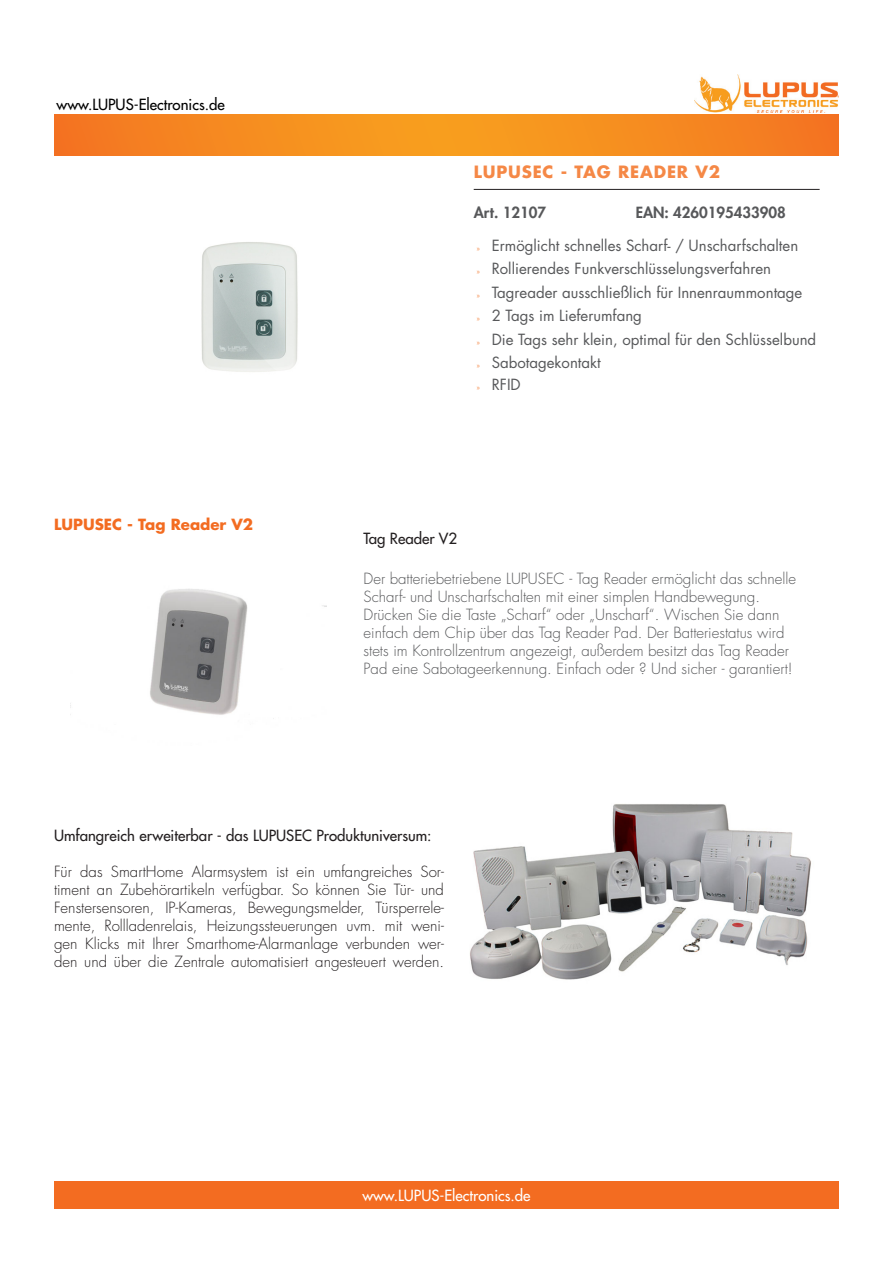
<style>
.page{position:relative;width:893px;height:1263px;background:#fff}
.page>*{position:absolute;margin:0;border:0;box-sizing:border-box;transform-origin:0 0}
._01-Produkt_Überschr{font:700 16.5px "Futura Std";letter-spacing:.05em;color:#f58846}
._01-Produkt_-_Beschr{font:300 15px/18px "Futura Std";color:#57585a}
.t1{font:300 15px/18px "Futura Std";color:#231f20;text-align:justify}
._01-Produkt_-_Featur{font:15px "Futura Std";color:#57585a}
.t2{font:500 15px "Futura Std";color:#231f20}
._01-Produkt_-_Beschr-2{font:800 15px "Futura Std";color:#57585a}
.Fußnote{font:500 15px "Futura Std";color:#fff}
.Fußnote-2{font:500 15px "Futura Std";color:#000}
.t3{font:700 15px "Futura Std";color:#f36c21}
.s1{font-family:"Myriad Pro";font-size:7.5px;color:#f58846}
</style>
<div class="page">
<svg style="left:54px;top:115px;width:785px;height:41px"></svg>
<div style="left:54px;top:1181px;width:785px;height:28px;background:#f36c21"></div>
<hr style="left:474px;top:189px;width:346px;height:1px;background:#231f20">
<img style="left:694px;top:74px;width:145px;height:38px">
<img style="left:470px;top:804px;width:341px;height:176px">
<img style="left:201px;top:242px;width:97px;height:130px">
<img style="left:70px;top:589px;width:256px;height:130px">
<p class="Fußnote-2" style="left:57px;top:95px;width:170px">www.LUPUS-Electronics.de</p>
<p class="t3" style="left:54px;top:515px;width:201px">LUPUSEC - Tag Reader V2</p>
<p class="_01-Produkt_Überschr" style="left:474px;top:161px;width:248px">LUPUSEC - TAG READER V2</p>
<p class="_01-Produkt_-_Beschr-2" style="left:474px;top:203px;width:74px">Art. 12107</p>
<p class="_01-Produkt_-_Beschr-2" style="left:636px;top:203px;width:152px">EAN: 4260195433908</p>
<p class="_01-Produkt_-_Featur" style="left:477px;top:236px;width:323px"><span class="s1">»</span> Ermöglicht schnelles Scharf- / Unscharfschalten</p>
<p class="_01-Produkt_-_Featur" style="left:477px;top:259px;width:296px"><span class="s1">»</span> Rollierendes Funkverschlüsselungsverfahren</p>
<p class="_01-Produkt_-_Featur" style="left:477px;top:283px;width:327px"><span class="s1">»</span> Tagreader ausschließlich für Innenraummontage</p>
<p class="_01-Produkt_-_Featur" style="left:477px;top:306px;width:167px"><span class="s1">»</span> 2 Tags im Lieferumfang</p>
<p class="_01-Produkt_-_Featur" style="left:477px;top:330px;width:341px"><span class="s1">»</span> Die Tags sehr klein, optimal für den Schlüsselbund</p>
<p class="_01-Produkt_-_Featur" style="left:477px;top:353px;width:126px"><span class="s1">»</span> Sabotagekontakt</p>
<p class="_01-Produkt_-_Featur" style="left:477px;top:375px;width:46px"><span class="s1">»</span> RFID</p>
<p class="t2" style="left:364px;top:529px;width:95px">Tag Reader V2</p>
<p class="_01-Produkt_-_Beschr" style="left:364px;top:570px;width:434px">Der batteriebetriebene LUPUSEC - Tag Reader ermöglicht das schnelle Scharf- und Unscharfschalten mit einer simplen Handbewegung.<br>Drücken Sie die Taste „Scharf“ oder „Unscharf“. Wischen Sie dann einfach dem Chip über das Tag Reader Pad. Der Batteriestatus wird stets im Kontrollzentrum angezeigt, außerdem besitzt das Tag Reader Pad eine Sabotageerkennung. Einfach oder ? Und sicher - garantiert!</p>
<p class="t2" style="left:54px;top:826px;width:379px">Umfangreich erweiterbar - das LUPUSEC Produktuniversum:</p>
<p class="t1" style="left:54px;top:863px;width:391px">Für das SmartHome Alarmsystem ist ein umfangreiches Sor&shy;timent an Zubehörartikeln verfügbar. So können Sie Tür- und Fenstersensoren, IP-Kameras, Bewegungsmelder, Türsperrele&shy;mente, Rollladenrelais, Heizungssteuerungen uvm. mit weni&shy;gen Klicks mit Ihrer Smarthome-Alarmanlage verbunden wer&shy;den und über die Zentrale automatisiert angesteuert werden.</p>
<p class="Fußnote" style="left:362px;top:1186px;width:170px">www.LUPUS-Electronics.de</p>
</div>
